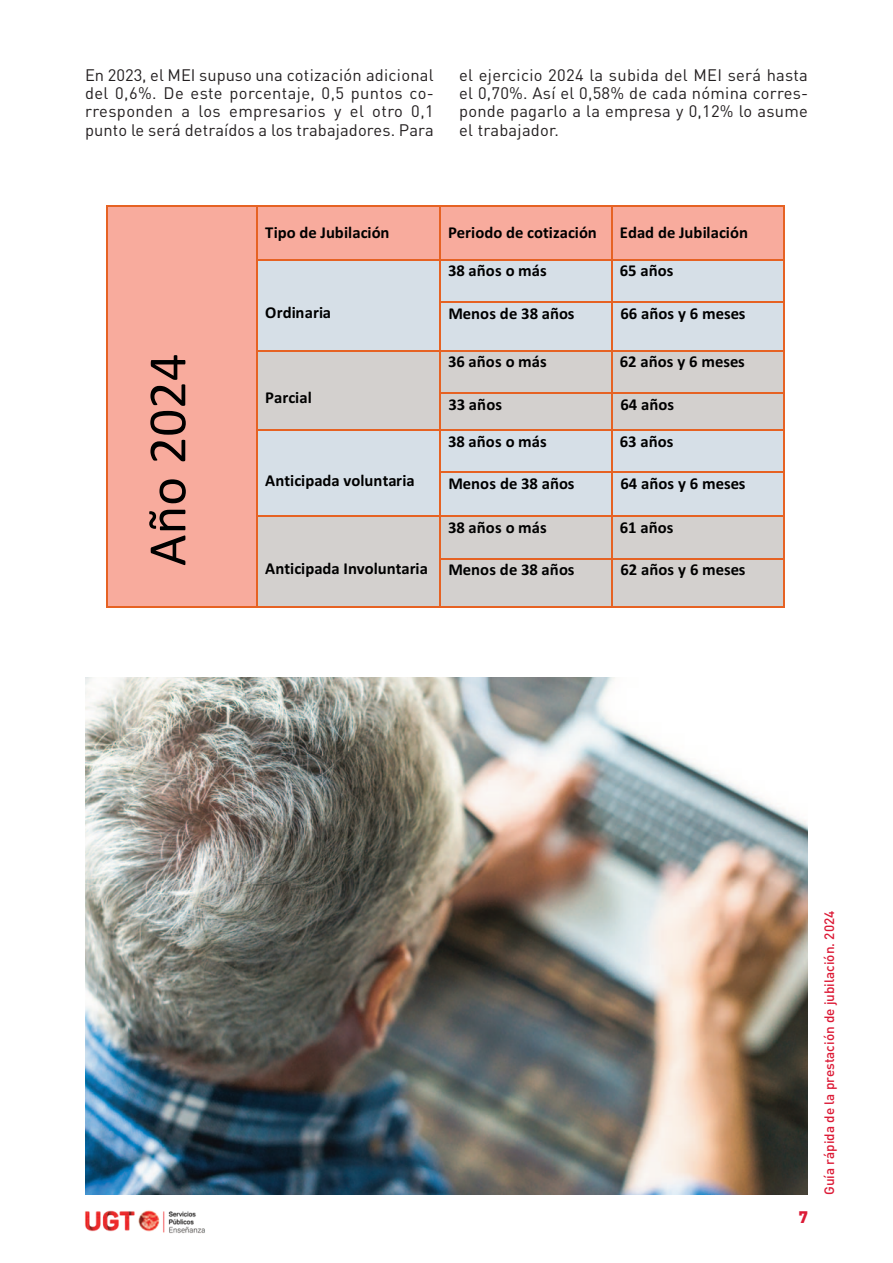
<style>
.page{position:relative;width:893px;height:1263px;background:#fff}
.page>*{position:absolute;margin:0;border:0;box-sizing:border-box;transform-origin:0 0}
.t1{font:54.6px "Calibri";color:#000}
.t2{font:700 16.65px "Calibri";letter-spacing:.005em;color:#000}
.t3{font:16.5px/18.3px "DIN Pro";letter-spacing:.015em;color:#231f20;text-align:justify}
.t4{font:900 16.5px "DIN Pro";color:#dc1a36}
.t5{font:500 13.5px "DIN Pro";color:#dc1a36}
</style>
<div class="page">
<img style="left:85px;top:1210px;width:120px;height:24px">
<div style="left:108px;top:206px;width:148px;height:394px;background:#f8ab9d"></div>
<div style="left:258px;top:206px;width:181px;height:53px;background:#f8ab9d"></div>
<div style="left:440px;top:206px;width:171px;height:53px;background:#f8ab9d"></div>
<div style="left:613px;top:206px;width:170px;height:53px;background:#f8ab9d"></div>
<hr style="left:106px;top:205px;width:150px;height:1px;background:#e66223">
<hr style="left:256px;top:205px;width:528px;height:1px;background:#e66223">
<hr style="left:106px;top:206px;width:2px;height:53px;background:#e66223">
<hr style="left:256px;top:206px;width:2px;height:53px;background:#e66223">
<hr style="left:439px;top:206px;width:1px;height:53px;background:#e66223">
<hr style="left:611px;top:206px;width:2px;height:53px;background:#e66223">
<hr style="left:783px;top:206px;width:1px;height:53px;background:#e66223">
<div style="left:258px;top:260px;width:181px;height:83px;background:#d6dfe7"></div>
<div style="left:440px;top:260px;width:171px;height:41px;background:#d6dfe7"></div>
<div style="left:613px;top:260px;width:170px;height:41px;background:#d6dfe7"></div>
<hr style="left:256px;top:259px;width:528px;height:1px;background:#e66223">
<hr style="left:106px;top:260px;width:2px;height:41px;background:#e66223">
<hr style="left:256px;top:260px;width:2px;height:41px;background:#e66223">
<hr style="left:439px;top:260px;width:1px;height:41px;background:#e66223">
<hr style="left:611px;top:260px;width:2px;height:41px;background:#e66223">
<hr style="left:783px;top:260px;width:1px;height:41px;background:#e66223">
<div style="left:440px;top:303px;width:171px;height:47px;background:#d6dfe7"></div>
<div style="left:613px;top:303px;width:170px;height:47px;background:#d6dfe7"></div>
<hr style="left:439px;top:301px;width:345px;height:2px;background:#e66223">
<hr style="left:106px;top:303px;width:2px;height:47px;background:#e66223">
<div style="left:257px;top:343px;width:183px;height:7px;background:#d6dfe7"></div>
<hr style="left:256px;top:303px;width:2px;height:47px;background:#e66223">
<hr style="left:439px;top:303px;width:1px;height:47px;background:#e66223">
<hr style="left:611px;top:303px;width:2px;height:47px;background:#e66223">
<hr style="left:783px;top:303px;width:1px;height:47px;background:#e66223">
<div style="left:258px;top:351px;width:181px;height:72px;background:#d3d0ce"></div>
<div style="left:440px;top:351px;width:171px;height:41px;background:#d3d0ce"></div>
<div style="left:613px;top:351px;width:170px;height:41px;background:#d3d0ce"></div>
<hr style="left:256px;top:350px;width:528px;height:1px;background:#e66223">
<hr style="left:106px;top:351px;width:2px;height:41px;background:#e66223">
<hr style="left:256px;top:351px;width:2px;height:41px;background:#e66223">
<hr style="left:439px;top:351px;width:1px;height:41px;background:#e66223">
<hr style="left:611px;top:351px;width:2px;height:41px;background:#e66223">
<hr style="left:783px;top:351px;width:1px;height:41px;background:#e66223">
<div style="left:440px;top:394px;width:171px;height:35px;background:#d3d0ce"></div>
<div style="left:613px;top:394px;width:170px;height:35px;background:#d3d0ce"></div>
<hr style="left:439px;top:392px;width:345px;height:2px;background:#e66223">
<hr style="left:106px;top:394px;width:2px;height:35px;background:#e66223">
<div style="left:257px;top:423px;width:183px;height:6px;background:#d3d0ce"></div>
<hr style="left:256px;top:394px;width:2px;height:35px;background:#e66223">
<hr style="left:439px;top:394px;width:1px;height:35px;background:#e66223">
<hr style="left:611px;top:394px;width:2px;height:35px;background:#e66223">
<hr style="left:783px;top:394px;width:1px;height:35px;background:#e66223">
<div style="left:258px;top:431px;width:181px;height:78px;background:#d6dfe7"></div>
<div style="left:440px;top:431px;width:171px;height:40px;background:#d6dfe7"></div>
<div style="left:613px;top:431px;width:170px;height:40px;background:#d6dfe7"></div>
<hr style="left:256px;top:429px;width:528px;height:2px;background:#e66223">
<hr style="left:106px;top:431px;width:2px;height:40px;background:#e66223">
<hr style="left:256px;top:431px;width:2px;height:40px;background:#e66223">
<hr style="left:439px;top:431px;width:1px;height:40px;background:#e66223">
<hr style="left:611px;top:431px;width:2px;height:40px;background:#e66223">
<hr style="left:783px;top:431px;width:1px;height:40px;background:#e66223">
<div style="left:440px;top:473px;width:171px;height:42px;background:#d6dfe7"></div>
<div style="left:613px;top:473px;width:170px;height:42px;background:#d6dfe7"></div>
<hr style="left:439px;top:471px;width:345px;height:2px;background:#e66223">
<hr style="left:106px;top:473px;width:2px;height:42px;background:#e66223">
<div style="left:257px;top:509px;width:183px;height:6px;background:#d6dfe7"></div>
<hr style="left:256px;top:473px;width:2px;height:42px;background:#e66223">
<hr style="left:439px;top:473px;width:1px;height:42px;background:#e66223">
<hr style="left:611px;top:473px;width:2px;height:42px;background:#e66223">
<hr style="left:783px;top:473px;width:1px;height:42px;background:#e66223">
<div style="left:258px;top:517px;width:181px;height:83px;background:#d3d0ce"></div>
<div style="left:440px;top:517px;width:171px;height:41px;background:#d3d0ce"></div>
<div style="left:613px;top:517px;width:170px;height:41px;background:#d3d0ce"></div>
<hr style="left:256px;top:515px;width:528px;height:2px;background:#e66223">
<hr style="left:106px;top:517px;width:2px;height:41px;background:#e66223">
<hr style="left:256px;top:517px;width:2px;height:41px;background:#e66223">
<hr style="left:439px;top:517px;width:1px;height:41px;background:#e66223">
<hr style="left:611px;top:517px;width:2px;height:41px;background:#e66223">
<hr style="left:783px;top:517px;width:1px;height:41px;background:#e66223">
<div style="left:440px;top:559px;width:171px;height:47px;background:#d3d0ce"></div>
<div style="left:613px;top:559px;width:170px;height:47px;background:#d3d0ce"></div>
<hr style="left:439px;top:558px;width:345px;height:1px;background:#e66223">
<div style="left:107px;top:600px;width:150px;height:7px;background:#f8ab9d"></div>
<hr style="left:106px;top:559px;width:2px;height:49px;background:#e66223">
<hr style="left:106px;top:607px;width:150px;height:1px;background:#e66223">
<div style="left:257px;top:600px;width:183px;height:7px;background:#d3d0ce"></div>
<hr style="left:256px;top:559px;width:2px;height:49px;background:#e66223">
<hr style="left:258px;top:607px;width:181px;height:1px;background:#e66223">
<div style="left:440px;top:600px;width:172px;height:7px;background:#d3d0ce"></div>
<hr style="left:439px;top:559px;width:1px;height:49px;background:#e66223">
<hr style="left:440px;top:607px;width:171px;height:1px;background:#e66223">
<div style="left:612px;top:600px;width:172px;height:7px;background:#d3d0ce"></div>
<hr style="left:611px;top:559px;width:2px;height:49px;background:#e66223">
<hr style="left:613px;top:607px;width:170px;height:1px;background:#e66223">
<hr style="left:783px;top:559px;width:1px;height:49px;background:#e66223">
<img style="left:85px;top:677px;width:723px;height:518px">
<p class="t3" style="left:85px;top:67px;width:350px">En 2023, el MEI supuso una cotización adicional del 0,6%. De este porcentaje, 0,5 puntos co&shy;rresponden a los empresarios y el otro 0,1 punto le será detraídos a los trabajadores. Para</p>
<p class="t3" style="left:459px;top:67px;width:350px">el ejercicio 2024 la subida del MEI será hasta el 0,70%. Así el 0,58% de cada nómina corres&shy;ponde pagarlo a la empresa y 0,12% lo asume el trabajador.</p>
<p class="t2" style="left:265px;top:227px;width:126px">Tipo de Jubilación</p>
<p class="t2" style="left:448px;top:227px;width:150px">Periodo de cotización</p>
<p class="t2" style="left:620px;top:227px;width:130px">Edad de Jubilación</p>
<h1 class="t1" style="left:148px;top:566px;width:214px;rotate:-90deg">Año 2024</h1>
<p class="t2" style="left:265px;top:306px;width:67px">Ordinaria</p>
<p class="t2" style="left:265px;top:391px;width:48px">Parcial</p>
<p class="t2" style="left:265px;top:474px;width:151px">Anticipada voluntaria</p>
<p class="t2" style="left:265px;top:563px;width:164px">Anticipada Involuntaria</p>
<p class="t2" style="left:448px;top:265px;width:100px">38 años o más</p>
<p class="t2" style="left:620px;top:265px;width:55px">65 años</p>
<p class="t2" style="left:448px;top:307px;width:128px">Menos de 38 años</p>
<p class="t2" style="left:621px;top:307px;width:126px">66 años y 6 meses</p>
<p class="t2" style="left:448px;top:356px;width:100px">36 años o más</p>
<p class="t2" style="left:620px;top:356px;width:126px">62 años y 6 meses</p>
<p class="t2" style="left:448px;top:398px;width:55px">33 años</p>
<p class="t2" style="left:621px;top:398px;width:55px">64 años</p>
<p class="t2" style="left:448px;top:435px;width:100px">38 años o más</p>
<p class="t2" style="left:620px;top:435px;width:55px">63 años</p>
<p class="t2" style="left:448px;top:477px;width:128px">Menos de 38 años</p>
<p class="t2" style="left:621px;top:477px;width:126px">64 años y 6 meses</p>
<p class="t2" style="left:448px;top:521px;width:100px">38 años o más</p>
<p class="t2" style="left:620px;top:521px;width:55px">61 años</p>
<p class="t2" style="left:448px;top:564px;width:128px">Menos de 38 años</p>
<p class="t2" style="left:621px;top:564px;width:126px">62 años y 6 meses</p>
<p class="t4" style="left:799px;top:1207px;width:11px">7</p>
<p class="t5" style="left:821px;top:1195px;width:286px;rotate:-90deg">Guía rápida de la prestación de jubilación. 2024</p>
</div>
